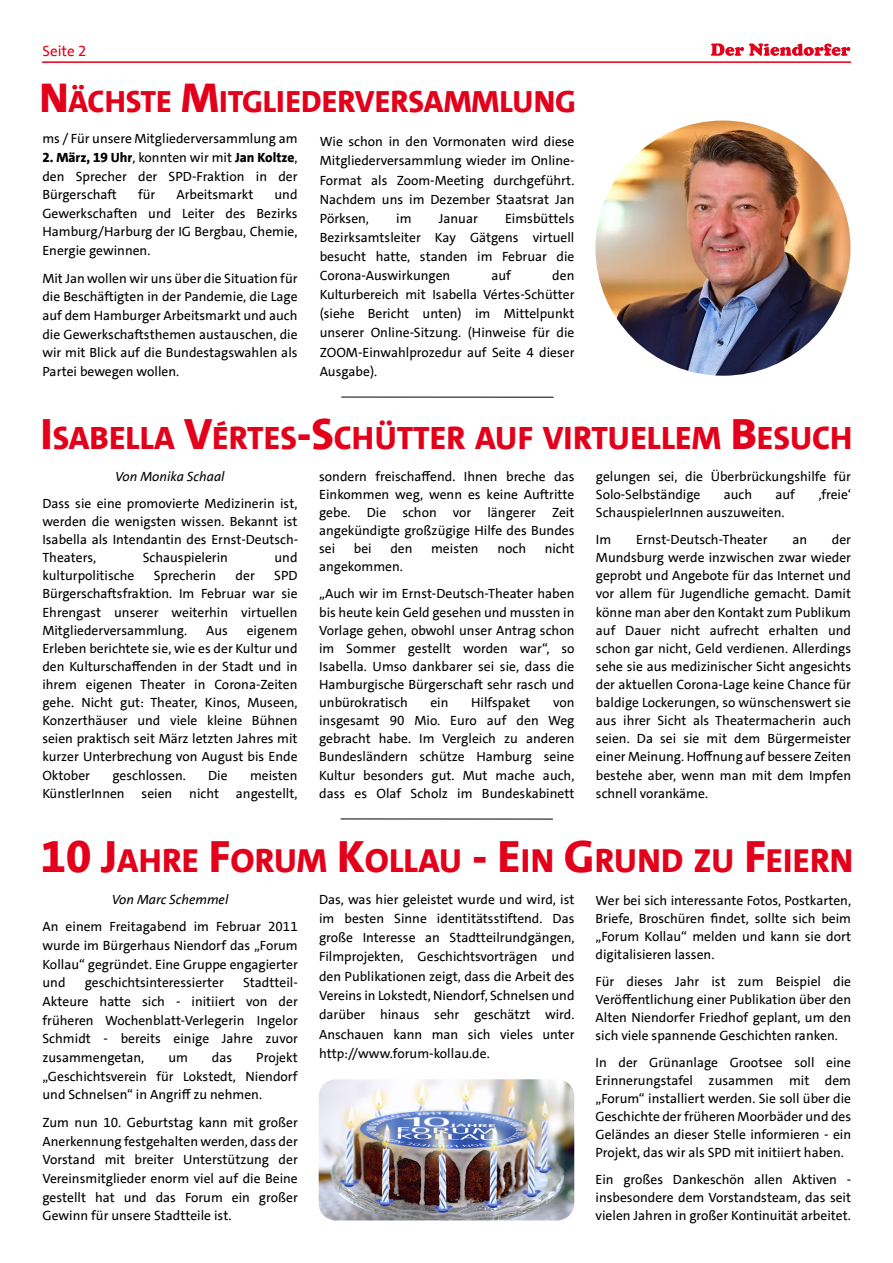
<style>
.page{position:relative;width:893px;height:1263px;background:#fff}
.page>*{position:absolute;margin:0;border:0;box-sizing:border-box;transform-origin:0 0}
.t1{font:800 33.75px "SPD The Sans";color:#e2001a}
.t2{font:800 32.7px "SPD The Sans";color:#e2001a}
.t3{font:800 31.05px "SPD The Sans";color:#e2001a}
.t4{font:15px "SPD The Sans";color:#e2001a}
.t5{font:13.5px/18.1px "SPD The Sans";color:#000;text-align:justify}
.t6{font:italic 13.5px "SPD The Sans";color:#000}
.s1{font-size:42.15px}
.s2{font-weight:800}
.s3{font-size:44.4px}
.s4{font-size:45.9px}
</style>
<div class="page">
<svg style="left:711px;top:43px;width:139px;height:13px"></svg>
<hr style="left:43px;top:61px;width:807px;height:2px;background:#e2001a">
<hr style="left:342px;top:397px;width:211px;height:1px;background:#000">
<hr style="left:341px;top:818px;width:212px;height:1px;background:#000">
<img style="left:595px;top:121px;width:255px;height:255px;border-radius:50%">
<img style="left:319px;top:1079px;width:255px;height:141px;border-radius:17px">
<p class="t4" style="left:43px;top:45px;width:45px">Seite 2</p>
<h3 class="t3" style="left:39px;top:89px;width:538px"><span class="s1">N</span>ÄCHSTE <span class="s1">M</span>ITGLIEDERVERSAMMLUNG</h3>
<p class="t5" style="left:42px;top:131px;width:257px">ms / Für unsere Mitgliederversammlung am</p>
<p class="t5" style="left:42px;top:150px;width:257px;line-height:18.6px"><span class="s2">2. März, 19 Uhr</span>, konnten wir mit <span class="s2">Jan Koltze</span>, den Sprecher der SPD-Fraktion in der Bürgerschaft</p>
<p class="t5" style="left:138px;top:187px;width:19px">für</p>
<p class="t5" style="left:176px;top:187px;width:79px">Arbeitsmarkt</p>
<p class="t5" style="left:42px;top:187px;width:257px;line-height:18.6px;text-indent:232px">und Gewerkschaften und Leiter des Bezirks Hamburg/Harburg der IG Bergbau, Chemie, Energie gewinnen.</p>
<p class="t5" style="left:42px;top:270px;width:257px;line-height:18.6px">Mit Jan wollen wir uns über die Situation für die Beschäftigten in der Pandemie, die Lage auf dem Hamburger Arbeitsmarkt und auch die Gewerkschaftsthemen austauschen, die wir mit Blick auf die Bundestagswahlen als Partei bewegen wollen.</p>
<p class="t5" style="left:320px;top:134px;width:256px;line-height:19px">Wie schon in den Vormonaten wird diese Mitgliederversammlung wieder im Online-Format als Zoom-Meeting durchgeführt.<br>Nachdem uns im Dezember Staatsrat Jan Pörksen,</p>
<p class="t5" style="left:320px;top:210px;width:256px;line-height:19px;text-indent:185px">Eimsbüttels Bezirksamtsleiter Kay Gätgens virtuell besucht hatte, standen im Februar die Corona-Auswirkungen</p>
<p class="t5" style="left:396px;top:210px;width:17px">im</p>
<p class="t5" style="left:439px;top:210px;width:41px">Januar</p>
<p class="t5" style="left:491px;top:268px;width:21px">auf</p>
<p class="t5" style="left:320px;top:267px;width:256px;line-height:19px;text-indent:233px">den Kulturbereich mit Isabella Vértes-Schütter (siehe Bericht unten) im Mittelpunkt unserer Online-Sitzung. (Hinweise für die ZOOM-Einwahlprozedur auf Seite 4 dieser Ausgabe).</p>
<h2 class="t2" style="left:40px;top:425px;width:813px"><span class="s3">I</span>SABELLA <span class="s3">V</span>ÉRTES<span class="s3">-S</span>CHÜTTER AUF VIRTUELLEM <span class="s3">B</span>ESUCH</h2>
<p class="t6" style="left:115px;top:471px;width:111px">Von Monika Schaal</p>
<p class="t5" style="left:42px;top:496px;width:258px">Dass sie eine promovierte Medizinerin ist, werden die wenigsten wissen. Bekannt ist Isabella als Intendantin des Ernst-Deutsch-Theaters,</p>
<p class="t5" style="left:143px;top:550px;width:87px">Schauspielerin</p>
<p class="t5" style="left:275px;top:550px;width:25px">und</p>
<p class="t5" style="left:42px;top:568px;width:93px">kulturpolitische</p>
<p class="t5" style="left:154px;top:568px;width:64px">Sprecherin</p>
<p class="t5" style="left:236px;top:568px;width:21px">der</p>
<p class="t5" style="left:42px;top:568px;width:257px;text-indent:232px">SPD Bürgerschaftsfraktion. Im Februar war sie Ehrengast unserer weiterhin virtuellen Mitgliederversammlung.</p>
<p class="t5" style="left:42px;top:622px;width:257px;text-indent:204px">eigenem Erleben berichtete sie, wie es der Kultur und den Kulturschaffenden in der Stadt und in ihrem eigenen Theater in Corona-Zeiten gehe. Nicht gut: Theater, Kinos, Museen, Konzerthäuser und viele kleine Bühnen seien praktisch seit März letzten Jahres mit kurzer Unterbrechung von August bis Ende Oktober</p>
<p class="t5" style="left:206px;top:622px;width:23px">Aus</p>
<p class="t5" style="left:112px;top:767px;width:75px">geschlossen.</p>
<p class="t5" style="left:208px;top:767px;width:21px">Die</p>
<p class="t5" style="left:250px;top:767px;width:49px">meisten</p>
<p class="t5" style="left:42px;top:785px;width:84px">KünstlerInnen</p>
<p class="t5" style="left:142px;top:785px;width:32px">seien</p>
<p class="t5" style="left:189px;top:785px;width:31px">nicht</p>
<p class="t5" style="left:236px;top:785px;width:63px">angestellt,</p>
<p class="t5" style="left:319px;top:468px;width:257px">sondern freischaffend. Ihnen breche das Einkommen weg, wenn es keine Auftritte gebe. Die schon vor längerer Zeit angekündigte großzügige Hilfe des Bundes sei</p>
<p class="t5" style="left:354px;top:541px;width:19px">bei</p>
<p class="t5" style="left:390px;top:541px;width:24px">den</p>
<p class="t5" style="left:431px;top:541px;width:49px">meisten</p>
<p class="t5" style="left:497px;top:541px;width:30px">noch</p>
<p class="t5" style="left:545px;top:541px;width:31px">nicht</p>
<p class="t5" style="left:319px;top:554px;width:257px;line-height:27.2px">angekommen.<br>„Auch wir im Ernst-Deutsch-Theater haben</p>
<p class="t5" style="left:319px;top:604px;width:257px">bis heute kein Geld gesehen und mussten in Vorlage gehen, obwohl unser Antrag schon im Sommer gestellt worden war“, so Isabella. Umso dankbarer sei sie, dass die Hamburgische Bürgerschaft sehr rasch und unbürokratisch</p>
<p class="t5" style="left:430px;top:695px;width:20px">ein</p>
<p class="t5" style="left:471px;top:695px;width:61px">Hilfspaket</p>
<p class="t5" style="left:319px;top:695px;width:257px;text-indent:234px">von insgesamt 90 Mio. Euro auf den Weg gebracht habe. Im Vergleich zu anderen Bundesländern schütze Hamburg seine Kultur besonders gut. Mut mache auch, dass es Olaf Scholz im Bundeskabinett</p>
<p class="t5" style="left:596px;top:468px;width:257px">gelungen sei, die Überbrückungshilfe für<br>Solo-Selbständige</p>
<p class="t5" style="left:724px;top:487px;width:30px">auch</p>
<p class="t5" style="left:775px;top:487px;width:21px">auf</p>
<p class="t5" style="left:818px;top:487px;width:34px">‚freie‘</p>
<p class="t5" style="left:596px;top:500px;width:190px;line-height:27.2px">SchauspielerInnen auszuweiten.<br>Im</p>
<p class="t5" style="left:596px;top:532px;width:257px;text-indent:236px">der Mundsburg werde inzwischen zwar wieder geprobt und Angebote für das Internet und vor allem für Jugendliche gemacht. Damit könne man aber den Kontakt zum Publikum auf Dauer nicht aufrecht erhalten und schon gar nicht, Geld verdienen. Allerdings sehe sie aus medizinischer Sicht angesichts der aktuellen Corona-Lage keine Chance für baldige Lockerungen, so wünschenswert sie aus ihrer Sicht als Theatermacherin auch seien. Da sei sie mit dem Bürgermeister einer Meinung. Hoffnung auf bessere Zeiten bestehe aber, wenn man mit dem Impfen schnell vorankäme.</p>
<p class="t5" style="left:636px;top:532px;width:133px">Ernst-Deutsch-Theater</p>
<p class="t5" style="left:792px;top:532px;width:16px">an</p>
<h1 class="t1" style="left:41px;top:847px;width:814px"><span class="s4">10 J</span>AHRE <span class="s4">F</span>ORUM <span class="s4">K</span>OLLAU <span class="s4">- E</span>IN <span class="s4">G</span>RUND ZU <span class="s4">F</span>EIERN</h1>
<p class="t6" style="left:112px;top:894px;width:118px">Von Marc Schemmel</p>
<p class="t5" style="left:43px;top:919px;width:257px;line-height:18.6px">An einem Freitagabend im Februar 2011 wurde im Bürgerhaus Niendorf das „Forum Kollau“ gegründet. Eine Gruppe engagierter und</p>
<p class="t5" style="left:319px;top:891px;width:257px;line-height:19.2px">Das, was hier geleistet wurde und wird, ist im besten Sinne identitätsstiftend. Das große Interesse an Stadtteilrundgängen, Filmprojekten, Geschichtsvorträgen und den Publikationen zeigt, dass die Arbeit des Vereins in Lokstedt, Niendorf, Schnelsen und darüber hinaus sehr geschätzt wird.<br>Anschauen kann man sich vieles unter http://www.forum-kollau.de.</p>
<p class="t5" style="left:595px;top:893px;width:257px">Wer bei sich interessante Fotos, Postkarten, Briefe, Broschüren findet, sollte sich beim „Forum Kollau“ melden und kann sie dort digitalisieren lassen.</p>
<p class="t5" style="left:595px;top:974px;width:257px">Für dieses Jahr ist zum Beispiel die Veröffentlichung einer Publikation über den Alten Niendorfer Friedhof geplant, um den sich viele spannende Geschichten ranken.</p>
<p class="t5" style="left:595px;top:1055px;width:257px">In der Grünanlage Grootsee soll eine Erinnerungstafel zusammen mit dem „Forum“ installiert werden. Sie soll über die Geschichte der früheren Moorbäder und des Geländes an dieser Stelle informieren - ein Projekt, das wir als SPD mit initiiert haben.</p>
<p class="t5" style="left:595px;top:1172px;width:257px">Ein großes Dankeschön allen Aktiven - insbesondere dem Vorstandsteam, das seit vielen Jahren in großer Kontinuität arbeitet.</p>
<p class="t5" style="left:43px;top:975px;width:257px;line-height:18.6px;text-indent:201px">Stadtteil-Akteure hatte sich - initiiert von der früheren Wochenblatt-Verlegerin Ingelor Schmidt - bereits einige Jahre zuvor zusammengetan,</p>
<p class="t5" style="left:85px;top:975px;width:141px">geschichtsinteressierter</p>
<p class="t5" style="left:43px;top:1049px;width:257px;line-height:18.8px;text-indent:214px">Projekt „Geschichtsverein für Lokstedt, Niendorf und Schnelsen“ in Angriff zu nehmen.</p>
<p class="t5" style="left:43px;top:1114px;width:257px;line-height:18.6px">Zum nun 10. Geburtstag kann mit großer Anerkennung festgehalten werden, dass der Vorstand mit breiter Unterstützung der Vereinsmitglieder enorm viel auf die Beine gestellt hat und das Forum ein großer Gewinn für unsere Stadtteile ist.</p>
<p class="t5" style="left:168px;top:1050px;width:21px">um</p>
<p class="t5" style="left:212px;top:1050px;width:22px">das</p>
</div>
